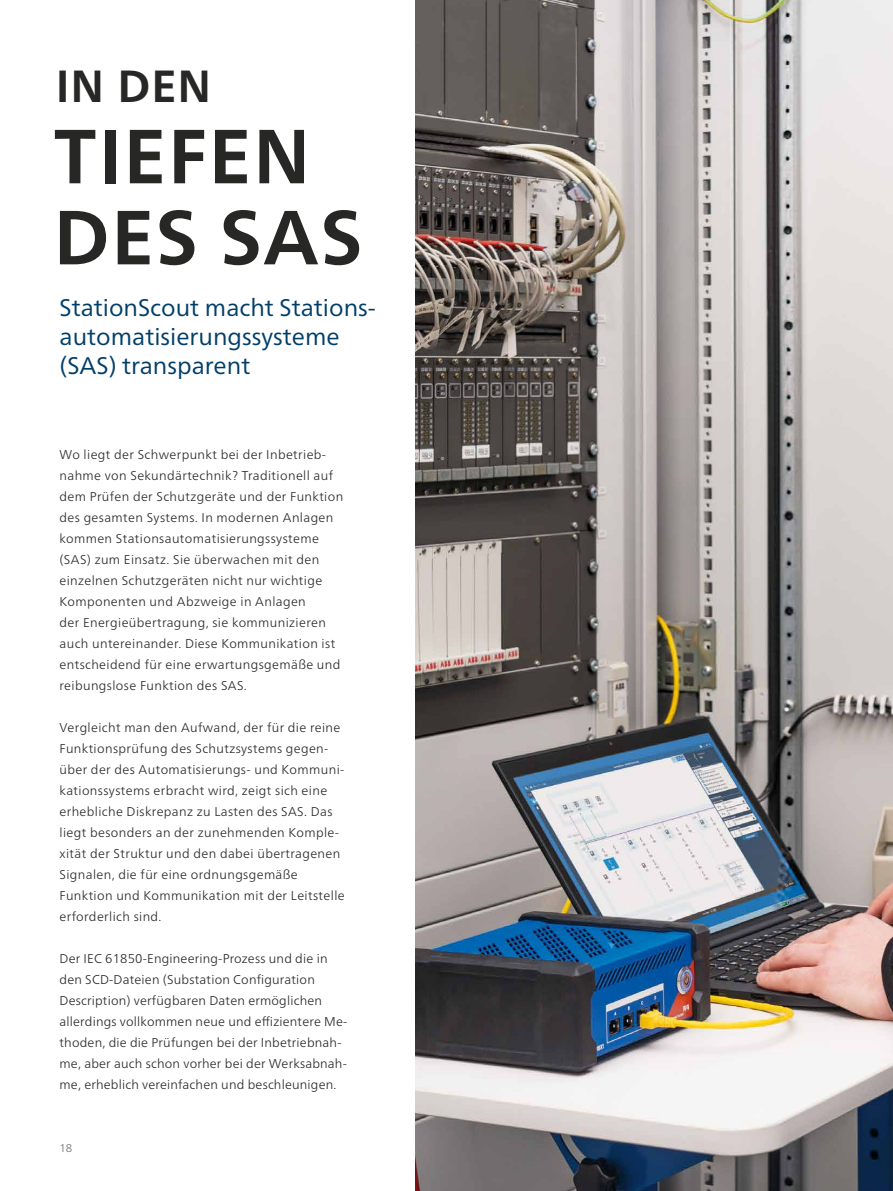
<style>
.page{position:relative;width:893px;height:1191px;background:#fff}
.page>*{position:absolute;margin:0;border:0;box-sizing:border-box;transform-origin:0 0}
.t1{font:700 76.5px/81px "Frutiger Neue LTW1 G";letter-spacing:.02em;color:#272726}
.t2{font:700 45px "Frutiger Neue LTW1 G";color:#272726}
.t3{font:24px/28.8px "Frutiger Neue LTW1 G";color:#003e69}
.t4{font:300 12.75px/21px "Frutiger Neue LTW1 G";letter-spacing:.03em;color:#272726}
.t5{font:300 11.25px "Frutiger Neue LTW1 G";color:#6e6e6e}
</style>
<div class="page">
<img style="left:416px;top:0;width:477px;height:1191px">
<h2 class="t2" style="left:56px;top:60px;width:157px">IN DEN</h2>
<h1 class="t1" style="left:54px;top:116px;width:303px">TIEFEN<br>DES SAS</h1>
<h3 class="t3" style="left:60px;top:293px;width:318px">StationScout macht Stations&shy;automatisierungssysteme (SAS) transparent</h3>
<p class="t4" style="left:60px;top:443px;width:285px">Wo liegt der Schwerpunkt bei der Inbetrieb&shy;nahme von Sekundärtechnik? Traditionell auf dem Prüfen der Schutzgeräte und der Funktion des gesamten Systems. In modernen Anlagen kommen Stationsautomatisierungssysteme (SAS) zum Einsatz. Sie überwachen mit den einzelnen Schutzgeräten nicht nur wichtige Komponenten und Abzweige in Anlagen<br>der Energieübertragung, sie kommunizieren auch untereinander. Diese Kommunikation ist entscheidend für eine erwartungsgemäße und reibungslose Funktion des SAS.</p>
<p class="t4" style="left:60px;top:716px;width:287px">Vergleicht man den Aufwand, der für die reine Funktionsprüfung des Schutzsystems gegen&shy;über der des Automatisierungs- und Kommuni&shy;kationssystems erbracht wird, zeigt sich eine erhebliche Diskrepanz zu Lasten des SAS. Das liegt besonders an der zunehmenden Komple&shy;xität der Struktur und den dabei übertragenen Signalen, die für eine ordnungsgemäße Funktion und Kommunikation mit der Leitstelle erforderlich sind.</p>
<p class="t4" style="left:60px;top:947px;width:289px">Der IEC 61850-Engineering-Prozess und die in den SCD-Dateien (Substation Configuration Description) verfügbaren Daten ermöglichen allerdings vollkommen neue und effizientere Me&shy;thoden, die die Prüfungen bei der Inbetriebnah&shy;me, aber auch schon vorher bei der Werksabnah&shy;me, erheblich vereinfachen und beschleunigen.</p>
<p class="t5" style="left:60px;top:1141px;width:14px">18</p>
</div>
